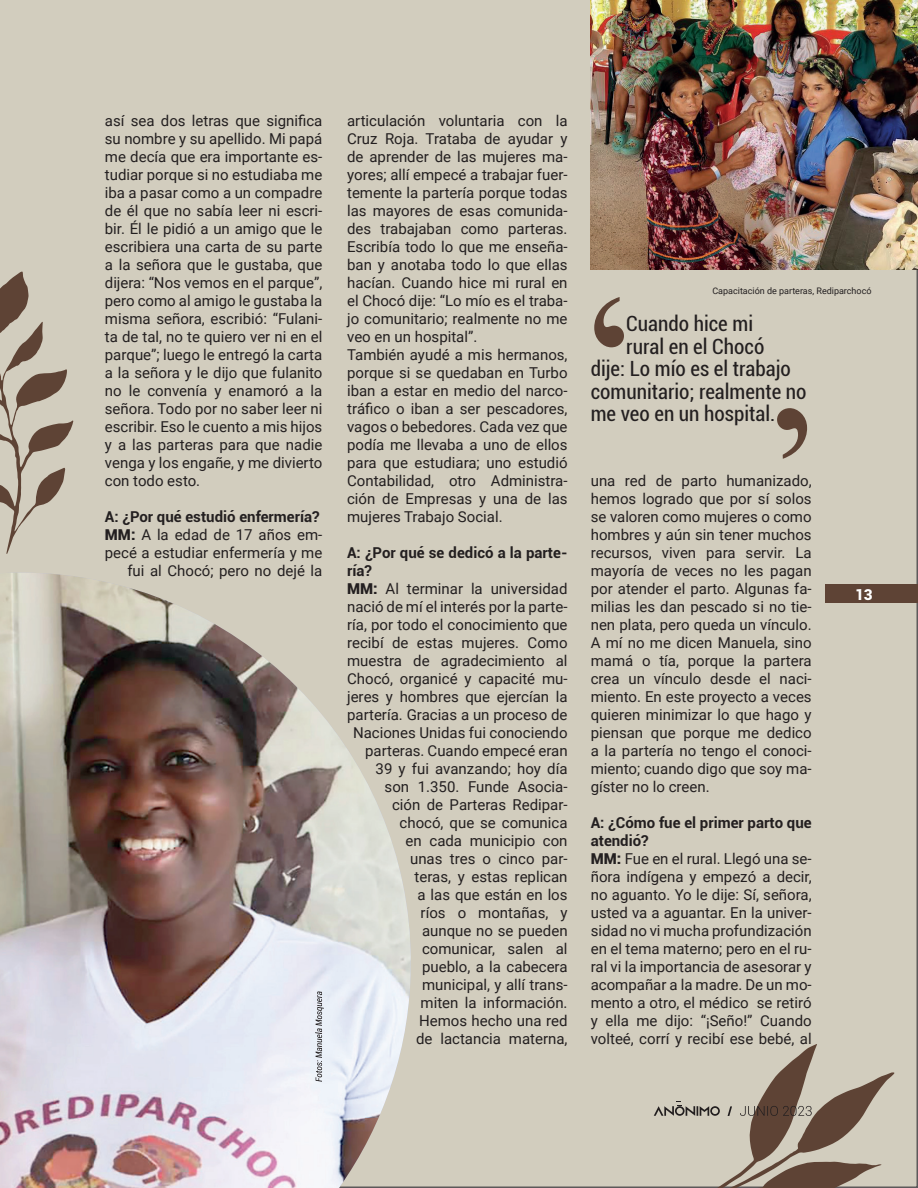
<style>
.page{position:relative;width:918px;height:1188px;background:#d2cdbe}
.page>*{position:absolute;margin:0;border:0;box-sizing:border-box;transform-origin:0 0}
.t1{font:condensed 21px "Roboto";color:#231f20}
.t2{font:15px/18px "Roboto";color:#231f20;text-align:justify}
.t3{font:700 15px "Roboto";color:#231f20}
.t4{font:900 15px "Roboto";color:#fff}
.t5{font:9px "Roboto";color:#231f20}
.s1{font-weight:700}
.s2{font-weight:900}
</style>
<div class="page">
<svg style="left:0;top:219px;width:73px;height:335px"></svg>
<svg style="left:594px;top:297px;width:30px;height:50px"></svg>
<svg style="left:777px;top:408px;width:30px;height:51px"></svg>
<img style="left:0;top:573px;width:411px;height:615px">
<img style="left:590px;top:1px;width:328px;height:268px">
<svg style="left:315px;top:991px;width:9px;height:91px"></svg>
<div style="left:826px;top:585px;width:92px;height:18px;background:#5e4335"></div>
<svg style="left:652px;top:1044px;width:242px;height:144px"></svg>
<p class="t2" style="left:105px;top:111px;width:219px">así sea dos letras que significa su nombre y su apellido. Mi papá me decía que era importante es&shy;tudiar porque si no estudiaba me iba a pasar como a un compadre de él que no sabía leer ni escri&shy;bir. Él le pidió a un amigo que le escribiera una carta de su parte a la señora que le gustaba, que dijera: “Nos vemos en el parque”, pero como al amigo le gustaba la misma señora, escribió: “Fulani&shy;ta de tal, no te quiero ver ni en el parque”; luego le entregó la carta a la señora y le dijo que fulanito no le convenía y enamoró a la señora. Todo por no saber leer ni escribir. Eso le cuento a mis hijos y a las parteras para que nadie venga y los engañe, y me divierto con todo esto.</p>
<p class="t2" style="left:105px;top:507px;width:219px;text-align:right"><span class="s1">A: ¿Por qué estudió enfermería?<br></span><span class="s2">MM:</span> A la edad de 17 años em&shy;pecé a estudiar enfermería y me fui al Chocó; pero no dejé la</p>
<p class="t2" style="left:347px;top:111px;width:222px;text-align:left">articulación voluntaria con la<br>Cruz Roja. Trataba de ayudar y de aprender de las mujeres ma&shy;yores; allí empecé a trabajar fuer&shy;temente la partería porque todas las mayores de esas comunida&shy;des trabajaban como parteras.<br>Escribía todo lo que me enseña&shy;ban y anotaba todo lo que ellas hacían. Cuando hice mi rural en el Chocó dije: “Lo mío es el traba&shy;jo comunitario; realmente no me veo en un hospital”.<br>También ayudé a mis hermanos, porque si se quedaban en Turbo iban a estar en medio del narco&shy;tráfico o iban a ser pescadores, vagos o bebedores. Cada vez que podía me llevaba a uno de ellos para que estudiara; uno estudió<br>Contabilidad, otro Administra&shy;ción de Empresas y una de las mujeres Trabajo Social.</p>
<p class="t3" style="left:347px;top:542px;width:222px">A: ¿Por qué se dedicó a la parte-</p>
<p class="t3" style="left:347px;top:560px;width:26px">ría?</p>
<p class="t2" style="left:347px;top:579px;width:222px"><span class="s2">MM:</span> Al terminar la universidad</p>
<p class="t2" style="left:347px;top:597px;width:222px">nació de mí el interés por la parte-</p>
<p class="t2" style="left:347px;top:615px;width:222px">ría, por todo el conocimiento que</p>
<p class="t2" style="left:347px;top:633px;width:222px">recibí de estas mujeres. Como</p>
<p class="t2" style="left:347px;top:651px;width:222px">muestra de agradecimiento al</p>
<p class="t2" style="left:347px;top:669px;width:222px">Chocó, organicé y capacité mu-</p>
<p class="t2" style="left:347px;top:687px;width:222px">jeres y hombres que ejercían la</p>
<p class="t2" style="left:347px;top:705px;width:222px">partería. Gracias a un proceso de</p>
<p class="t2" style="left:353px;top:723px;width:216px">Naciones Unidas fui conociendo</p>
<p class="t2" style="left:365px;top:741px;width:204px">parteras. Cuando empecé eran</p>
<p class="t2" style="left:376px;top:759px;width:194px">39 y fui avanzando; hoy día</p>
<p class="t2" style="left:385px;top:777px;width:184px">son 1.350. Funde Asocia-</p>
<p class="t2" style="left:392px;top:795px;width:177px">ción de Parteras Redipar-</p>
<p class="t2" style="left:400px;top:813px;width:169px">chocó, que se comunica</p>
<p class="t2" style="left:406px;top:831px;width:163px">en cada municipio con</p>
<p class="t2" style="left:410px;top:849px;width:159px">unas tres o cinco par-</p>
<p class="t2" style="left:415px;top:867px;width:155px">teras, y estas replican</p>
<p class="t2" style="left:418px;top:885px;width:152px">a las que están en los</p>
<p class="t2" style="left:421px;top:903px;width:148px">ríos o montañas, y</p>
<p class="t2" style="left:422px;top:921px;width:147px">aunque no se pueden</p>
<p class="t2" style="left:422px;top:939px;width:147px">comunicar, salen al</p>
<p class="t2" style="left:422px;top:957px;width:147px">pueblo, a la cabecera</p>
<p class="t2" style="left:422px;top:975px;width:147px">municipal, y allí trans-</p>
<p class="t2" style="left:421px;top:993px;width:148px">miten la información.</p>
<p class="t2" style="left:419px;top:1011px;width:150px">Hemos hecho una red</p>
<p class="t2" style="left:416px;top:1029px;width:153px">de lactancia materna,</p>
<p class="t5" style="left:712px;top:285px;width:161px">Capacitación de parteras, Rediparchocó</p>
<h1 class="t1" style="left:626px;top:309px;width:128px">Cuando hice mi</h1>
<h1 class="t1" style="left:626px;top:332px;width:140px">rural en el Chocó</h1>
<h1 class="t1" style="left:591px;top:354px;width:202px">dije: Lo mío es el trabajo</h1>
<h1 class="t1" style="left:591px;top:377px;width:217px">comunitario; realmente no</h1>
<h1 class="t1" style="left:591px;top:399px;width:186px">me veo en un hospital.</h1>
<p class="t2" style="left:591px;top:471px;width:222px">una red de parto humanizado, hemos logrado que por sí solos se valoren como mujeres o como hombres y aún sin tener muchos recursos, viven para servir. La mayoría de veces no les pagan por atender el parto. Algunas fa&shy;milias les dan pescado si no tie&shy;nen plata, pero queda un vínculo.<br>A mí no me dicen Manuela, sino mamá o tía, porque la partera crea un vínculo desde el naci&shy;miento. En este proyecto a veces quieren minimizar lo que hago y piensan que porque me dedico a la partería no tengo el conoci&shy;miento; cuando digo que soy ma&shy;gíster no lo creen.</p>
<p class="t2" style="left:591px;top:813px;width:222px;text-align:left"><span class="s1">A: ¿Cómo fue el primer parto que atendió?<br></span><span class="s2">MM:</span> Fue en el rural. Llegó una se&shy;ñora indígena y empezó a decir, no aguanto. Yo le dije: Sí, señora, usted va a aguantar. En la univer&shy;sidad no vi mucha profundización en el tema materno; pero en el ru&shy;ral vi la importancia de asesorar y acompañar a la madre. De un mo&shy;mento a otro, el médico se retiró y ella me dijo: “¡Seño!” Cuando volteé, corrí y recibí ese bebé, al</p>
<p class="t4" style="left:855px;top:584px;width:19px">13</p>
</div>
